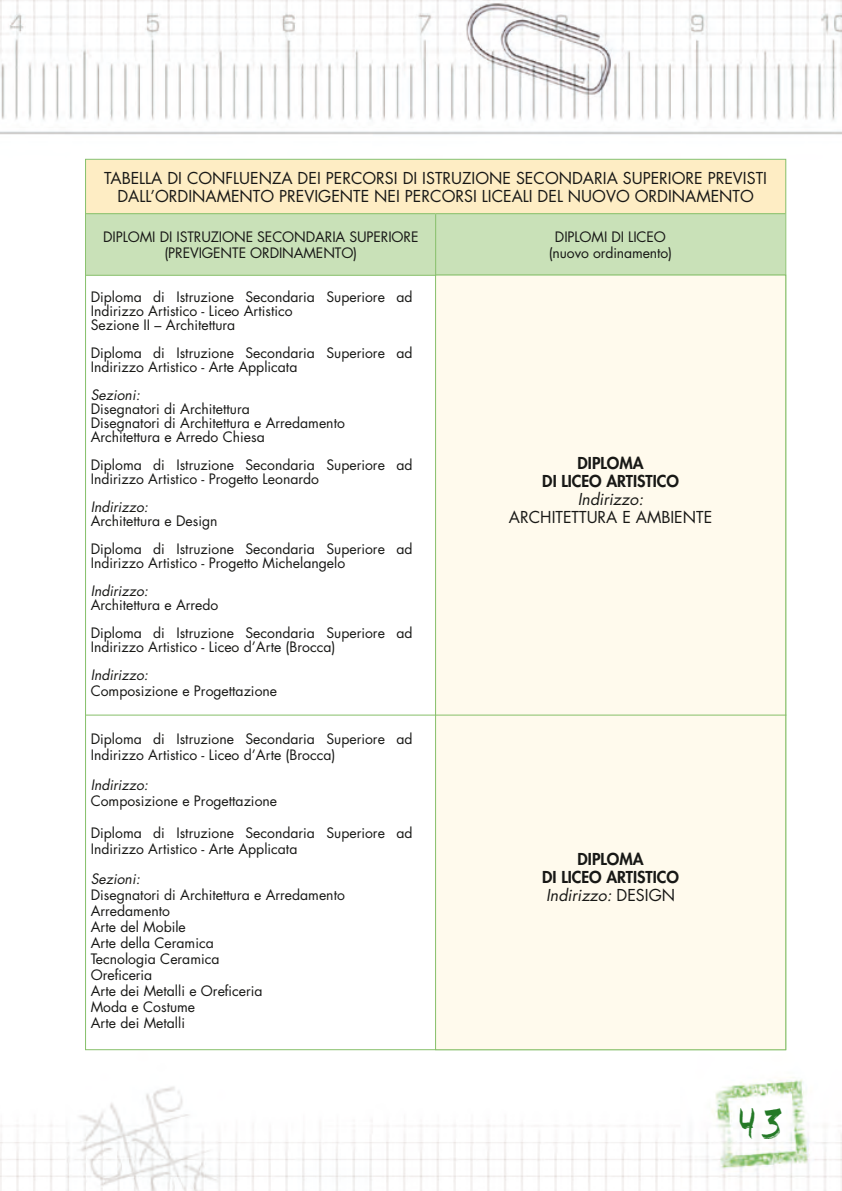
<style>
.page{position:relative;width:842px;height:1191px;background:#fff}
.page>*{position:absolute;margin:0;border:0;box-sizing:border-box;transform-origin:0 0}
.t1{font:44px "Caipirinha";color:#247926}
.t2{font:16px "Futura Std";color:#181816}
.t3{font:800 16px/18px "Futura Std";color:#181816;text-align:center}
.t4{font:italic 16px "Futura Std";color:#181816}
.t5{font:14px/16px "Futura Std";color:#181816}
.t6{font:italic 14px "Futura Std";color:#181816}
.s1{font-weight:400;font-style:italic}
.s2{font-weight:400}
</style>
<div class="page">
<img style="left:0;top:0;width:842px;height:1191px">
<div style="left:86px;top:160px;width:699px;height:54px;background:#feedc4"></div>
<div style="left:87px;top:214px;width:697px;height:61px;background:#c9e1b8"></div>
<hr style="left:86px;top:213px;width:350px;height:1px;background:#86bf69">
<hr style="left:436px;top:213px;width:349px;height:1px;background:#86bf69">
<hr style="left:435px;top:214px;width:1px;height:61px;background:#86bf69">
<hr style="left:86px;top:275px;width:350px;height:1px;background:#86bf69">
<div style="left:436px;top:275px;width:350px;height:774px;background:#fffaed"></div>
<hr style="left:86px;top:714px;width:700px;height:1px;background:#86bf69">
<p class="t2" style="left:104px;top:168px;width:10px">tabella</p>
<p class="t2" style="left:167px;top:168px;width:32px">di confluenza</p>
<p class="t2" style="left:298px;top:168px;width:8px">dei</p>
<p class="t2" style="left:326px;top:168px;width:10px">percorsi</p>
<p class="t2" style="left:403px;top:168px;width:30px">di istruzione</p>
<p class="t2" style="left:516px;top:168px;width:12px">secondaria</p>
<p class="t2" style="left:623px;top:168px;width:10px">superiore</p>
<p class="t2" style="left:708px;top:168px;width:9px">previsti</p>
<p class="t2" style="left:117px;top:186px;width:10px">dall</p>
<p class="t2" style="left:150px;top:186px;width:17px">’ordinamento</p>
<p class="t2" style="left:279px;top:186px;width:10px">previgente</p>
<p class="t2" style="left:374px;top:186px;width:9px">nei</p>
<p class="t2" style="left:405px;top:186px;width:10px">percorsi</p>
<p class="t2" style="left:482px;top:186px;width:8px">liceali</p>
<p class="t2" style="left:538px;top:186px;width:10px">del</p>
<p class="t2" style="left:568px;top:186px;width:13px">nuovo</p>
<p class="t2" style="left:635px;top:186px;width:12px">ordinamento</p>
<p class="t5" style="left:103px;top:229px;width:317px;text-align:center">DIPLOMI DI ISTRUZIONE SECONDARIA SUPERIORE (PREVIGENTE ORDINAMENTO)</p>
<p class="t5" style="left:549px;top:229px;width:125px;text-align:center">DIPLOMI DI LICEO (nuovo ordinamento)</p>
<p class="t5" style="left:91px;top:290px;width:323px;line-height:14px">Diploma di Istruzione Secondaria Superiore ad<br>Indirizzo Artistico - Liceo Artistico<br>Sezione II – Architettura</p>
<p class="t5" style="left:91px;top:346px;width:323px;line-height:14px">Diploma di Istruzione Secondaria Superiore ad<br>Indirizzo Artistico - Arte Applicata</p>
<p class="t6" style="left:91px;top:386px;width:51px">Sezioni:</p>
<p class="t5" style="left:91px;top:402px;width:256px;line-height:14px">Disegnatori di Architettura<br>Disegnatori di Architettura e Arredamento<br>Architettura e Arredo Chiesa</p>
<p class="t5" style="left:91px;top:458px;width:323px;line-height:14px">Diploma di Istruzione Secondaria Superiore ad<br>Indirizzo Artistico - Progetto Leonardo</p>
<p class="t6" style="left:91px;top:498px;width:59px">Indirizzo:</p>
<p class="t5" style="left:91px;top:507px;width:323px;line-height:28px">Architettura e Design<br>Diploma di Istruzione Secondaria Superiore ad</p>
<p class="t5" style="left:91px;top:555px;width:256px">Indirizzo Artistico - Progetto Michelangelo</p>
<p class="t6" style="left:91px;top:582px;width:59px">Indirizzo:</p>
<p class="t5" style="left:91px;top:591px;width:323px;line-height:28px">Architettura e Arredo<br>Diploma di Istruzione Secondaria Superiore ad</p>
<p class="t5" style="left:91px;top:639px;width:246px">Indirizzo Artistico - Liceo d’Arte (Brocca)</p>
<p class="t6" style="left:91px;top:666px;width:59px">Indirizzo:</p>
<p class="t5" style="left:91px;top:683px;width:188px">Composizione e Progettazione</p>
<p class="t5" style="left:91px;top:731px;width:323px">Diploma di Istruzione Secondaria Superiore ad<br>Indirizzo Artistico - Liceo d’Arte (Brocca)</p>
<p class="t6" style="left:91px;top:776px;width:59px">Indirizzo:</p>
<p class="t5" style="left:91px;top:793px;width:188px">Composizione e Progettazione</p>
<p class="t5" style="left:91px;top:825px;width:323px">Diploma di Istruzione Secondaria Superiore ad<br>Indirizzo Artistico - Arte Applicata</p>
<p class="t6" style="left:91px;top:870px;width:51px">Sezioni:</p>
<p class="t5" style="left:91px;top:887px;width:256px">Disegnatori di Architettura e Arredamento<br>Arredamento<br>Arte del Mobile<br>Arte della Ceramica<br>Tecnologia Ceramica<br>Oreficeria<br>Arte dei Metalli e Oreficeria<br>Moda e Costume<br>Arte dei Metalli</p>
<p class="t3" style="left:542px;top:454px;width:138px">DIPLOMA<br>DI LICEO ARTISTICO</p>
<p class="t4" style="left:578px;top:489px;width:67px">Indirizzo:</p>
<p class="t2" style="left:509px;top:507px;width:52px">Architettura</p>
<p class="t2" style="left:622px;top:507px;width:24px">e ambiente</p>
<p class="t3" style="left:542px;top:850px;width:138px">DIPLOMA<br>DI LICEO ARTISTICO<br><span class="s1">Indirizzo:</span> <span class="s2">DESIGN</span></p>
<h1 class="t1" style="left:740px;top:1097px;width:45px">43</h1>
</div>
